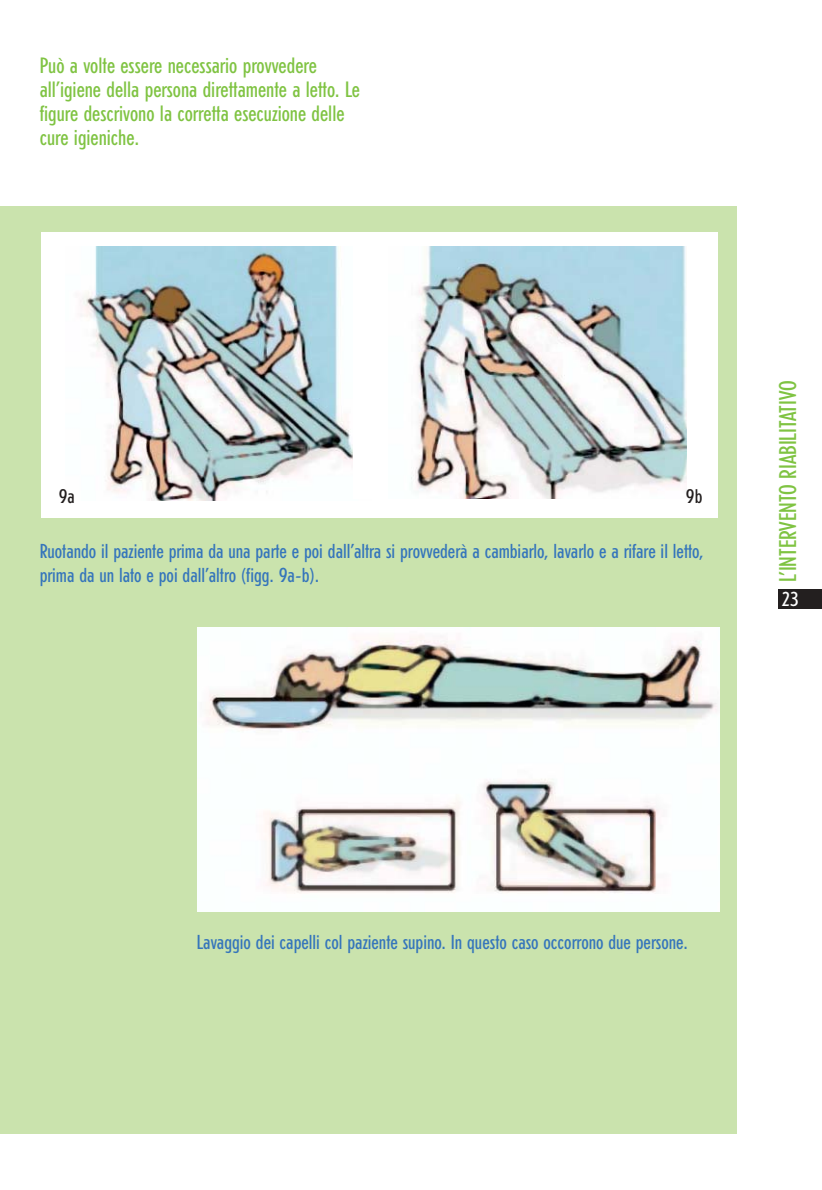
<style>
.page{position:relative;width:822px;height:1190px;background:#fff}
.page>*{position:absolute;margin:0;border:0;box-sizing:border-box;transform-origin:0 0}
.t1{font:300 condensed 24px "Erbar";color:#7fc342}
.t2{font:300 condensed 22px/24px "Erbar";color:#7fc342}
.t3{font:300 condensed 20px/24px "Erbar";color:#3575bb}
.t4{font:300 condensed 20px "Erbar";color:#fff}
.t5{font:300 condensed 19.6px "Erbar";color:#231f1f}
</style>
<div class="page">
<div style="left:0;top:206px;width:737px;height:928px;background:#cae3ad"></div>
<div style="left:779px;top:589px;width:43px;height:20px;background:#231f1f"></div>
<div style="left:41px;top:233px;width:676px;height:285px;background:#fff"></div>
<img style="left:80px;top:246px;width:273px;height:254px">
<img style="left:411px;top:246px;width:275px;height:253px">
<img style="left:197px;top:627px;width:523px;height:285px">
<p class="t2" style="left:40px;top:56px;width:322px">Può a volte essere necessario provvedere all’igiene della persona direttamente a letto. Le figure descrivono la corretta esecuzione delle cure igieniche.</p>
<p class="t5" style="left:59px;top:489px;width:17px">9a</p>
<p class="t5" style="left:686px;top:489px;width:18px">9b</p>
<p class="t3" style="left:40px;top:541px;width:665px">Ruotando il paziente prima da una parte e poi dall’altra si provvederà a cambiarlo, lavarlo e a rifare il letto, prima da un lato e poi dall’altro (figg. 9a-b).</p>
<p class="t1" style="left:779px;top:582px;width:204px;rotate:-90deg">L’INTERVENTO RIABILITATIVO</p>
<p class="t4" style="left:781px;top:591px;width:19px">23</p>
<p class="t3" style="left:197px;top:933px;width:492px">Lavaggio dei capelli col paziente supino. In questo caso occorrono due persone.</p>
</div>
